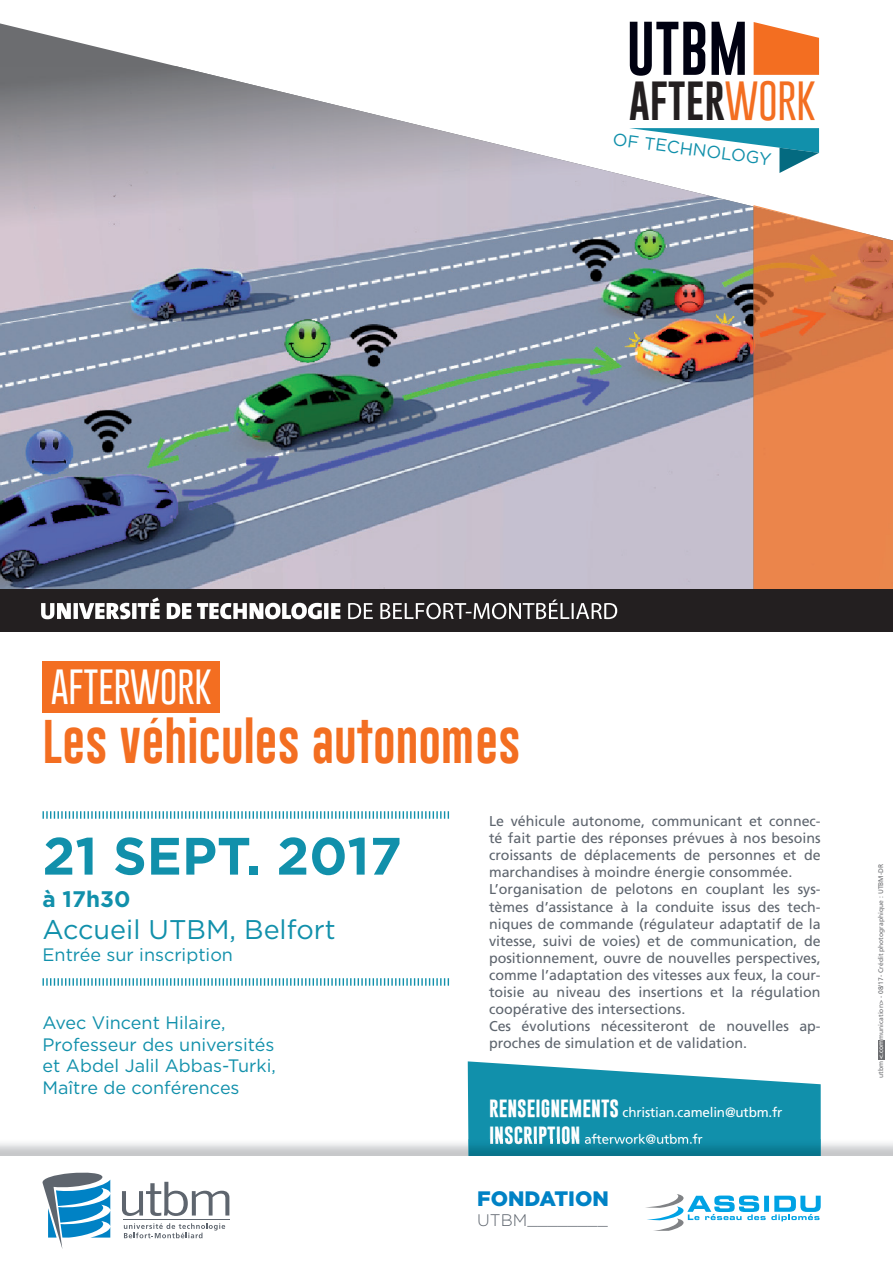
<style>
.page{position:relative;width:893px;height:1263px;background:#fff}
.page>*{position:absolute;margin:0;border:0;box-sizing:border-box;transform-origin:0 0}
.t1{font:55.5px "Gobold";color:#000111}
.t2{font:700 52.5px "Gotham";color:#1190ab}
.t3{font:45px "Gobold Lowplus";color:#f36e21}
.t4{font:40.2px "Gobold";color:#231f20}
.t5{font:100 36px "Gobold";color:#fff}
.t6{font:27px "Gotham";color:#1190ab}
.t7{font:700 22.5px "Gotham";color:#1190ab}
.t8{font:900 20.85px "Gotham";color:#0082c5}
.t9{font:18px/21.6px "Gotham";color:#1190ab}
.t10{font:17.4px "Gotham";color:#1190ab}
.t11{font:300 16.8px "Gotham";color:#5e656e}
.t12{font:14.25px/17.1px "Frutiger";color:#5e656e}
.t13{font:13.5px/27px "Frutiger";letter-spacing:-.015em;color:#fff}
.t14{font:6.75px "Frutiger";color:#6c6d70}
.s1{font-weight:100;color:#f36e21}
.s2{font-family:"Gobold";font-weight:700;font-size:18px}
.s3{color:#fff}
</style>
<div class="page">
<svg style="left:43px;top:811px;width:406px;height:8px"></svg>
<svg style="left:43px;top:978px;width:406px;height:8px"></svg>
<svg style="left:468px;top:1061px;width:353px;height:78px;background:#35a0b7"></svg>
<svg style="left:0;top:23px;width:820px;height:43px"></svg>
<img style="left:0;top:66px;width:820px;height:523px">
<svg style="left:753px;top:205px;width:67px;height:1px"></svg>
<img style="left:753px;top:206px;width:140px;height:383px">
<img style="left:468px;top:1139px;width:353px;height:17px">
<img style="left:490px;top:1139px;width:89px;height:5px">
<img style="left:585px;top:1139px;width:117px;height:5px">
<hr style="left:123px;top:1219px;width:106px;height:1px;background:#5e656e">
<svg style="left:122px;top:1182px;width:107px;height:34px"></svg>
<svg style="left:124px;top:1223px;width:101px;height:15px"></svg>
<svg style="left:43px;top:1172px;width:68px;height:77px"></svg>
<div style="left:0;top:589px;width:893px;height:43px;background:#231f20"></div>
<svg style="left:41px;top:597px;width:576px;height:22px"></svg>
<div style="left:878px;top:1040px;width:6px;height:19px;background:#6c6d70"></div>
<svg style="left:646px;top:1194px;width:175px;height:37px"></svg>
<svg style="left:629px;top:128px;width:190px;height:45px"></svg>
<svg style="left:754px;top:22px;width:65px;height:53px;background:#f48442"></svg>
<div style="left:43px;top:662px;width:177px;height:51px;background:#f36e21"></div>
<h1 class="t1" style="left:627px;top:13px;width:123px">UTBM</h1>
<h3 class="t4" style="left:629px;top:75px;width:188px">AFTER<span class="s1">WORK</span></h3>
<p class="t10" style="left:615px;top:127px;width:161px;rotate:8deg">OF TECHNOLOGY</p>
<h3 class="t5" style="left:51px;top:664px;width:162px">AFTERWORK</h3>
<h3 class="t3" style="left:43px;top:712px;width:480px">Les véhicules autonomes</h3>
<h2 class="t2" style="left:43px;top:821px;width:361px">21 SEPT. 2017</h2>
<h3 class="t7" style="left:43px;top:884px;width:89px">à 17h30</h3>
<h3 class="t6" style="left:43px;top:912px;width:295px">Accueil UTBM, Belfort</h3>
<p class="t9" style="left:43px;top:943px;width:192px">Entrée sur inscription</p>
<p class="t9" style="left:43px;top:1011px;width:235px">Avec Vincent Hilaire,<br>Professeur des universités et Abdel Jalil Abbas-Turki,<br>Maître de conférences</p>
<p class="t12" style="left:489px;top:812px;width:333px">Le véhicule autonome, communicant et connec&shy;té fait partie des réponses prévues à nos besoins croissants de déplacements de personnes et de marchandises à moindre énergie consommée.<br>L’organisation de pelotons en couplant les sys&shy;tèmes d’assistance à la conduite issus des tech&shy;niques de commande (régulateur adaptatif de la vitesse, suivi de voies) et de communication, de positionnement, ouvre de nouvelles perspectives, comme l’adaptation des vitesses aux feux, la cour&shy;toisie au niveau des insertions et la régulation coopérative des intersections.<br>Ces évolutions nécessiteront de nouvelles ap&shy;proches de simulation et de validation.</p>
<p class="t13" style="left:489px;top:1098px;width:295px"><span class="s2">RENSEIGNEMENTS</span> christian.camelin@utbm.fr<br><span class="s2">INSCRIPTION</span> afterwork@utbm.fr</p>
<h3 class="t8" style="left:477px;top:1184px;width:133px">FONDATION</h3>
<p class="t11" style="left:477px;top:1207px;width:132px">UTBM________</p>
<p class="t14" style="left:877px;top:1078px;width:215px;rotate:-90deg">utbm <span class="s3">&lt;.com</span>munication&gt; - 08/17- Crédit photographique : UTBM-DR</p>
</div>
